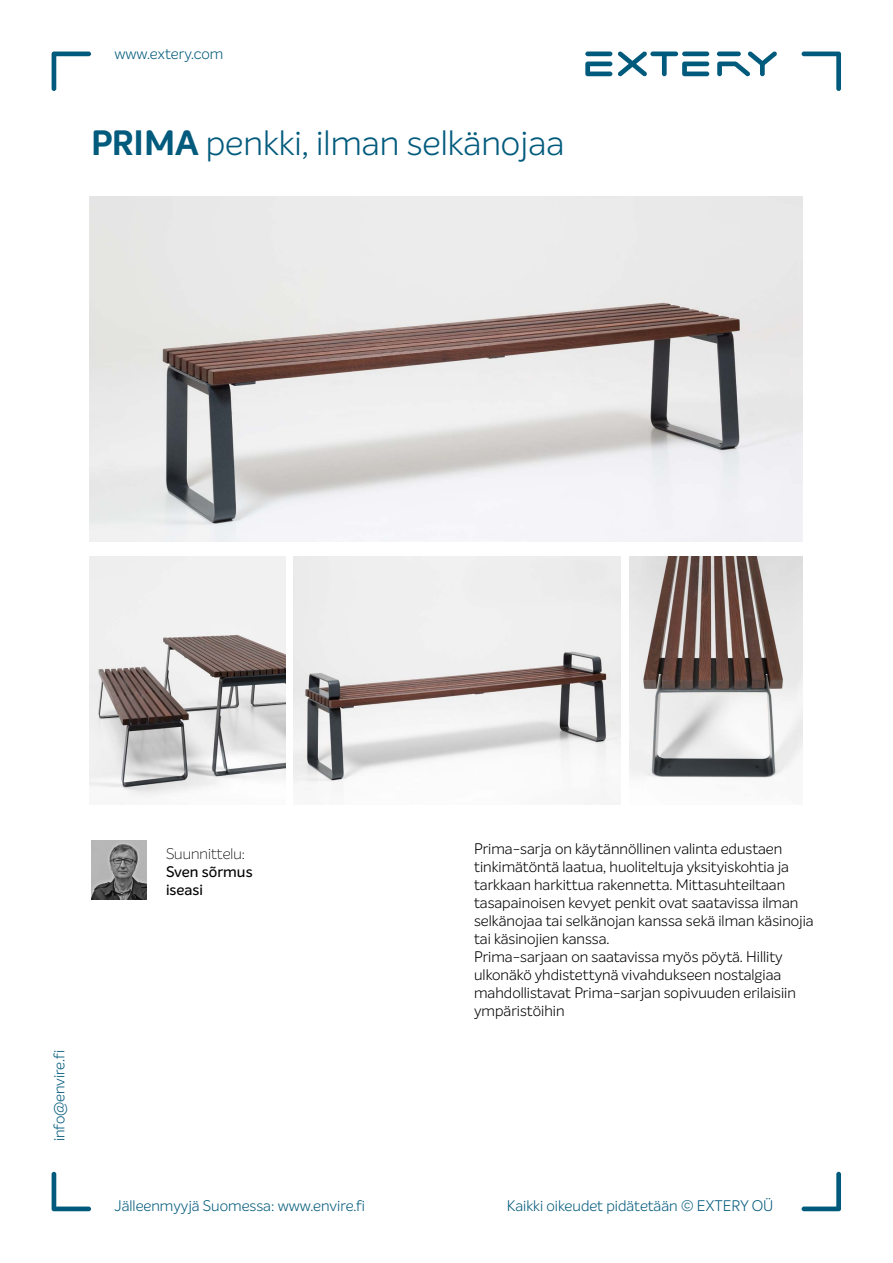
<style>
.page{position:relative;width:893px;height:1263px;background:#fff}
.page>*{position:absolute;margin:0;border:0;box-sizing:border-box;transform-origin:0 0}
.t1{font:300 34.5px "Intelo";color:#025a7c}
.t2{font:300 15px/18px "Intelo";color:#000}
.t3{font:300 15px "Intelo";color:#025a7c}
.t4{font:500 15px/18px "Intelo";color:#000}
.t5{font:100 15px "Intelo";color:#000}
.s1{font-weight:700}
</style>
<div class="page">
<svg style="left:802px;top:52px;width:39px;height:39px"></svg>
<svg style="left:802px;top:1172px;width:39px;height:39px"></svg>
<svg style="left:52px;top:1172px;width:39px;height:39px"></svg>
<svg style="left:52px;top:52px;width:39px;height:39px"></svg>
<svg style="left:585px;top:51px;width:192px;height:26px"></svg>
<img style="left:91px;top:841px;width:55px;height:59px">
<img style="left:90px;top:197px;width:712px;height:345px">
<img style="left:629px;top:557px;width:173px;height:221px">
<img style="left:294px;top:557px;width:327px;height:232px">
<img style="left:90px;top:557px;width:196px;height:240px">
<p class="t3" style="left:114px;top:45px;width:110px">www.extery.com</p>
<h1 class="t1" style="left:91px;top:122px;width:475px"><span class="s1">PRIMA</span> penkki, ilman selkänojaa</h1>
<p class="t3" style="left:50px;top:1141px;width:93px;rotate:-90deg">info@envire.fi</p>
<p class="t5" style="left:166px;top:845px;width:80px">Suunnittelu:</p>
<p class="t4" style="left:166px;top:863px;width:88px">Sven sõrmus iseasi</p>
<p class="t2" style="left:474px;top:840px;width:341px">Prima-sarja on käytännöllinen valinta edustaen tinkimätöntä laatua, huoliteltuja yksityiskohtia ja tarkkaan harkittua rakennetta. Mittasuhteiltaan tasapainoisen kevyet penkit ovat saatavissa ilman selkänojaa tai selkänojan kanssa sekä ilman käsinojia tai käsinojien kanssa.<br>Prima-sarjaan on saatavissa myös pöytä. Hillity ulkonäkö yhdistettynä vivahdukseen nostalgiaa mahdollistavat Prima-sarjan sopivuuden erilaisiin ympäristöihin</p>
<p class="t3" style="left:114px;top:1196px;width:252px">Jälleenmyyjä Suomessa: www.envire.fi</p>
<p class="t3" style="left:507px;top:1196px;width:268px">Kaikki oikeudet pidätetään © EXTERY OÜ</p>
</div>
